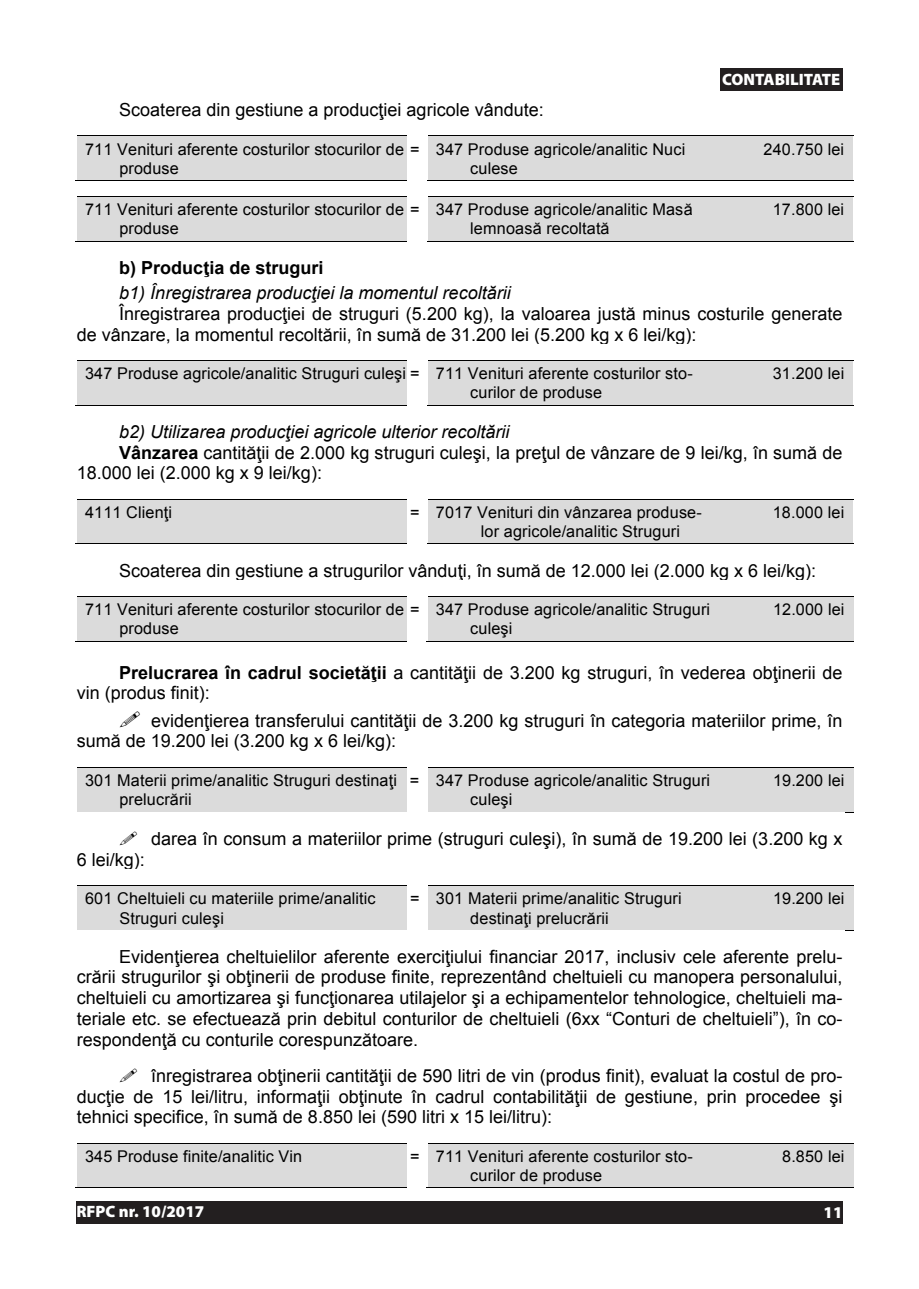
<style>
.page{position:relative;width:919px;height:1289px;background:#fff}
.page>*{position:absolute;margin:0;border:0;box-sizing:border-box;transform-origin:0 0}
.t1{font:18px/20.7px "Arial";color:#000}
.t2{font:italic 18px "Arial";color:#000}
.t3{font:700 18px "Arial";color:#000}
.t4{font:700 18px "Arial";color:#fff}
.t5{font:900 16.5px "Myriad Pro";color:#fff}
.t6{font:16.2px/19px "Arial";letter-spacing:.01em;color:#000}
.s1{font-weight:700}
</style>
<div class="page">
<div style="left:76px;top:1201px;width:766px;height:22px;background:#231f20"></div>
<div style="left:77px;top:136px;width:329px;height:44px;background:#dbdbdb"></div>
<div style="left:428px;top:136px;width:276px;height:44px;background:#dbdbdb"></div>
<div style="left:704px;top:136px;width:149px;height:44px;background:#dbdbdb"></div>
<hr style="left:77px;top:135px;width:329px;height:1px;background:#000">
<hr style="left:428px;top:135px;width:276px;height:1px;background:#000">
<hr style="left:705px;top:135px;width:148px;height:1px;background:#000">
<hr style="left:76px;top:180px;width:330px;height:1px;background:#000">
<hr style="left:427px;top:180px;width:277px;height:1px;background:#000">
<hr style="left:704px;top:180px;width:149px;height:1px;background:#000">
<div style="left:77px;top:197px;width:329px;height:44px;background:#dbdbdb"></div>
<div style="left:428px;top:197px;width:276px;height:44px;background:#dbdbdb"></div>
<div style="left:704px;top:197px;width:149px;height:44px;background:#dbdbdb"></div>
<hr style="left:77px;top:196px;width:329px;height:1px;background:#000">
<hr style="left:428px;top:196px;width:276px;height:1px;background:#000">
<hr style="left:705px;top:196px;width:148px;height:1px;background:#000">
<hr style="left:76px;top:241px;width:330px;height:1px;background:#000">
<hr style="left:427px;top:241px;width:277px;height:1px;background:#000">
<hr style="left:704px;top:241px;width:149px;height:1px;background:#000">
<div style="left:77px;top:361px;width:329px;height:44px;background:#dbdbdb"></div>
<div style="left:428px;top:361px;width:276px;height:44px;background:#dbdbdb"></div>
<div style="left:704px;top:361px;width:149px;height:44px;background:#dbdbdb"></div>
<hr style="left:77px;top:360px;width:329px;height:1px;background:#000">
<hr style="left:428px;top:360px;width:276px;height:1px;background:#000">
<hr style="left:705px;top:360px;width:148px;height:1px;background:#000">
<hr style="left:704px;top:405px;width:149px;height:1px;background:#000">
<div style="left:75px;top:405px;width:769px;height:16px;background:#fff"></div>
<div style="left:77px;top:499px;width:329px;height:44px;background:#dbdbdb"></div>
<div style="left:428px;top:499px;width:276px;height:44px;background:#dbdbdb"></div>
<div style="left:704px;top:499px;width:149px;height:44px;background:#dbdbdb"></div>
<hr style="left:77px;top:499px;width:329px;height:1px;background:#000">
<hr style="left:428px;top:499px;width:276px;height:1px;background:#000">
<hr style="left:705px;top:499px;width:148px;height:1px;background:#000">
<hr style="left:76px;top:543px;width:330px;height:1px;background:#000">
<hr style="left:427px;top:543px;width:277px;height:1px;background:#000">
<hr style="left:704px;top:543px;width:149px;height:1px;background:#000">
<div style="left:77px;top:597px;width:329px;height:43px;background:#dbdbdb"></div>
<div style="left:428px;top:597px;width:287px;height:43px;background:#dbdbdb"></div>
<div style="left:715px;top:597px;width:138px;height:43px;background:#dbdbdb"></div>
<hr style="left:77px;top:596px;width:329px;height:1px;background:#000">
<hr style="left:428px;top:596px;width:287px;height:1px;background:#000">
<hr style="left:715px;top:596px;width:138px;height:1px;background:#000">
<hr style="left:76px;top:640px;width:330px;height:1px;background:#000">
<hr style="left:427px;top:640px;width:288px;height:1px;background:#000">
<hr style="left:714px;top:640px;width:139px;height:1px;background:#000">
<div style="left:77px;top:768px;width:329px;height:43px;background:#dbdbdb"></div>
<div style="left:428px;top:768px;width:287px;height:43px;background:#dbdbdb"></div>
<div style="left:715px;top:768px;width:138px;height:43px;background:#dbdbdb"></div>
<hr style="left:77px;top:767px;width:329px;height:1px;background:#000">
<hr style="left:428px;top:767px;width:287px;height:1px;background:#000">
<hr style="left:715px;top:767px;width:138px;height:1px;background:#000">
<hr style="left:76px;top:811px;width:330px;height:1px;background:#000">
<hr style="left:427px;top:811px;width:288px;height:1px;background:#000">
<hr style="left:714px;top:811px;width:139px;height:1px;background:#000">
<div style="left:77px;top:886px;width:329px;height:44px;background:#dbdbdb"></div>
<div style="left:428px;top:886px;width:287px;height:44px;background:#dbdbdb"></div>
<div style="left:715px;top:886px;width:138px;height:44px;background:#dbdbdb"></div>
<hr style="left:77px;top:885px;width:329px;height:1px;background:#000">
<hr style="left:428px;top:885px;width:287px;height:1px;background:#000">
<hr style="left:715px;top:885px;width:138px;height:1px;background:#000">
<hr style="left:714px;top:930px;width:139px;height:1px;background:#000">
<div style="left:75px;top:930px;width:769px;height:16px;background:#fff"></div>
<div style="left:77px;top:1143px;width:329px;height:44px;background:#dbdbdb"></div>
<div style="left:428px;top:1143px;width:287px;height:44px;background:#dbdbdb"></div>
<div style="left:715px;top:1143px;width:138px;height:44px;background:#dbdbdb"></div>
<hr style="left:77px;top:1142px;width:329px;height:1px;background:#000">
<hr style="left:428px;top:1142px;width:287px;height:1px;background:#000">
<hr style="left:715px;top:1142px;width:138px;height:1px;background:#000">
<hr style="left:76px;top:1187px;width:330px;height:1px;background:#000">
<hr style="left:427px;top:1187px;width:288px;height:1px;background:#000">
<hr style="left:714px;top:1187px;width:139px;height:1px;background:#000">
<div style="left:719px;top:68px;width:123px;height:22px;background:#231f20"></div>
<p class="t1" style="left:119px;top:99px;width:426px">Scoaterea din gestiune a producţiei agricole vândute:</p>
<p class="t6" style="left:119px;top:139px;width:567px;text-indent:-34px">711 Venituri aferente costurilor stocurilor de = 347 Produse agricole/analitic Nuci produse</p>
<p class="t6" style="left:470px;top:158px;width:49px">culese</p>
<p class="t4" style="left:697px;top:66px;width:147px">CONTABILITATE</p>
<p class="t5" style="left:722px;top:69px;width:120px">CONTABILITATE</p>
<p class="t6" style="left:763px;top:139px;width:82px">240.750 lei</p>
<p class="t6" style="left:119px;top:200px;width:574px;text-indent:-34px">711 Venituri aferente costurilor stocurilor de = 347 Produse agricole/analitic Masă produse</p>
<p class="t6" style="left:470px;top:219px;width:141px">lemnoasă recoltată</p>
<p class="t6" style="left:772px;top:200px;width:73px">17.800 lei</p>
<p class="t3" style="left:119px;top:256px;width:206px">b) Producţia de struguri</p>
<p class="t2" style="left:119px;top:281px;width:393px">b1) Înregistrarea producţiei la momentul recoltării</p>
<p class="t1" style="left:77px;top:303px;width:767px;text-indent:43px">Înregistrarea producţiei de struguri (5.200 kg), la valoarea justă minus costurile generate de vânzare, la momentul recoltării, în sumă de 31.200 lei (5.200 kg x 6 lei/kg):</p>
<p class="t6" style="left:470px;top:364px;width:224px;text-indent:-385px">347 Produse agricole/analitic Struguri culeşi = 711 Venituri aferente costurilor sto&shy;curilor de produse</p>
<p class="t6" style="left:772px;top:364px;width:73px">31.200 lei</p>
<p class="t2" style="left:119px;top:420px;width:392px">b2) Utilizarea producţiei agricole ulterior recoltării</p>
<p class="t1" style="left:119px;top:442px;width:724px"><span class="s1">Vânzarea</span> cantităţii de 2.000 kg struguri culeşi, la preţul de vânzare de 9 lei/kg, în sumă de</p>
<p class="t1" style="left:77px;top:463px;width:247px">18.000 lei (2.000 kg x 9 lei/kg):</p>
<p class="t6" style="left:85px;top:503px;width:89px">4111 Clienţi</p>
<p class="t6" style="left:481px;top:503px;width:222px;text-indent:-71px">= 7017 Venituri din vânzarea produse&shy;lor agricole/analitic Struguri</p>
<p class="t6" style="left:772px;top:503px;width:73px">18.000 lei</p>
<p class="t1" style="left:119px;top:560px;width:698px">Scoaterea din gestiune a strugurilor vânduţi, în sumă de 12.000 lei (2.000 kg x 6 lei/kg):</p>
<p class="t6" style="left:119px;top:600px;width:592px;text-indent:-34px">711 Venituri aferente costurilor stocurilor de = 347 Produse agricole/analitic Struguri produse</p>
<p class="t6" style="left:773px;top:600px;width:73px">12.000 lei</p>
<p class="t6" style="left:470px;top:619px;width:44px">culeşi</p>
<p class="t1" style="left:77px;top:662px;width:767px;text-indent:43px"><span class="s1">Prelucrarea în cadrul societăţii</span> a cantităţii de 3.200 kg struguri, în vederea obţinerii de vin (produs finit):</p>
<p class="t1" style="left:77px;top:710px;width:767px;text-indent:74px">evidenţierea transferului cantităţii de 3.200 kg struguri în categoria materiilor prime, în sumă de 19.200 lei (3.200 kg x 6 lei/kg):</p>
<p class="t6" style="left:119px;top:771px;width:279px;text-indent:-34px">301 Materii prime/analitic Struguri destinaţi prelucrării</p>
<p class="t6" style="left:470px;top:771px;width:241px;text-indent:-60px">= 347 Produse agricole/analitic Struguri culeşi</p>
<p class="t6" style="left:773px;top:771px;width:73px">19.200 lei</p>
<p class="t1" style="left:151px;top:828px;width:692px">darea în consum a materiilor prime (struguri culeşi), în sumă de 19.200 lei (3.200 kg x</p>
<p class="t1" style="left:77px;top:849px;width:70px">6 lei/kg):</p>
<p class="t6" style="left:119px;top:889px;width:258px;text-indent:-34px">601 Cheltuieli cu materiile prime/analitic<br>Struguri culeşi</p>
<p class="t6" style="left:470px;top:889px;width:213px;text-indent:-60px">= 301 Materii prime/analitic Struguri destinaţi prelucrării</p>
<p class="t6" style="left:773px;top:889px;width:73px">19.200 lei</p>
<p class="t1" style="left:77px;top:946px;width:767px;text-align:justify;text-indent:43px">Evidenţierea cheltuielilor aferente exerciţiului financiar 2017, inclusiv cele aferente prelu&shy;crării strugurilor şi obţinerii de produse finite, reprezentând cheltuieli cu manopera personalului, cheltuieli cu amortizarea şi funcţionarea utilajelor şi a echipamentelor tehnologice, cheltuieli ma&shy;teriale etc. se efectuează prin debitul conturilor de cheltuieli (6xx “Conturi de cheltuieli”), în co&shy;respondenţă cu conturile corespunzătoare.</p>
<p class="t1" style="left:77px;top:1065px;width:767px;text-align:justify;text-indent:74px">înregistrarea obţinerii cantităţii de 590 litri de vin (produs finit), evaluat la costul de pro&shy;ducţie de 15 lei/litru, informaţii obţinute în cadrul contabilităţii de gestiune, prin procedee şi tehnici specifice, în sumă de 8.850 lei (590 litri x 15 lei/litru):</p>
<p class="t6" style="left:85px;top:1146px;width:219px">345 Produse finite/analitic Vin</p>
<p class="t6" style="left:470px;top:1146px;width:224px;text-indent:-60px">= 711 Venituri aferente costurilor sto&shy;curilor de produse</p>
<p class="t6" style="left:782px;top:1146px;width:64px">8.850 lei</p>
<p class="t5" style="left:76px;top:1200px;width:129px">RFPC nr. 10/2017</p>
<p class="t5" style="left:823px;top:1201px;width:20px">11</p>
<p class="t4" style="left:822px;top:1201px;width:22px">11</p>
</div>
